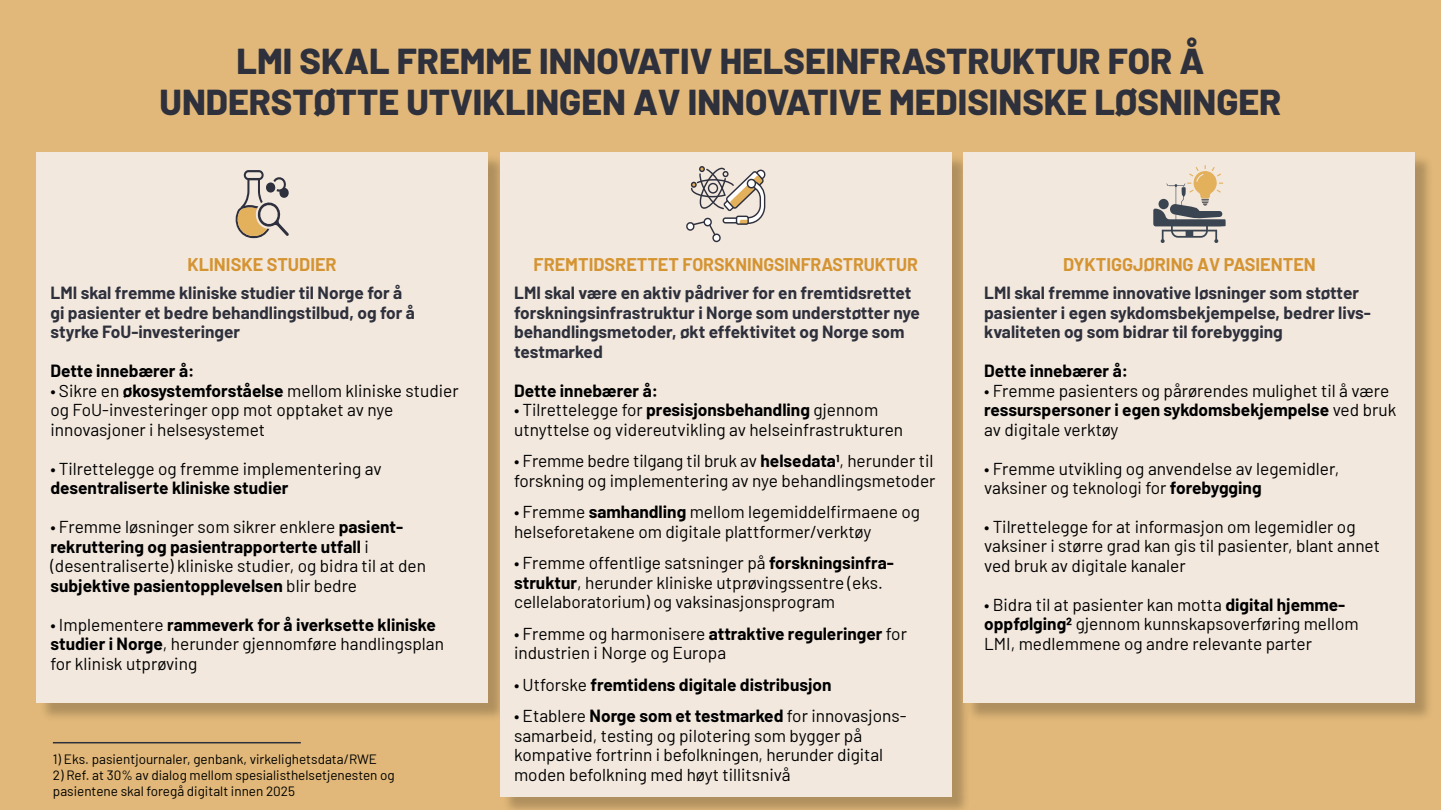
<style>
.page{position:relative;width:1441px;height:810px;background:#fff}
.page>*{position:absolute;margin:0;border:0;box-sizing:border-box;transform-origin:0 0}
.t1{font:800 36px/40.5px "Barlow";color:#2e303c;text-align:center}
.t2{font:700 18px "Barlow";color:#d59432}
.t3{font:17.25px/19.5px "Barlow";color:#000}
.t4{font:700 17.25px/19.5px "Barlow";color:#2e303c}
.t5{font:700 17.25px "Barlow";color:#000}
.t6{font:13.5px/16.2px "Barlow";color:#000}
.s1{font-weight:700}
.s2{font-weight:400}
</style>
<div class="page">
<div style="left:0;top:0;width:1440px;height:810px;background:#e1b879"></div>
<div style="left:39px;top:155px;width:467px;height:567px;background:#000;opacity:.22"></div>
<div style="left:37px;top:152px;width:450px;height:551px;background:#f2e8de"></div>
<div style="left:503px;top:155px;width:466px;height:655px;background:#000;opacity:.22"></div>
<div style="left:500px;top:152px;width:451px;height:644px;background:#f2e8de"></div>
<div style="left:966px;top:155px;width:466px;height:567px;background:#000;opacity:.22"></div>
<div style="left:963px;top:152px;width:451px;height:551px;background:#f2e8de"></div>
<svg style="left:235px;top:170px;width:54px;height:68px"></svg>
<svg style="left:686px;top:166px;width:79px;height:76px"></svg>
<svg style="left:1153px;top:165px;width:73px;height:78px"></svg>
<hr style="left:53px;top:742px;width:248px;height:1px;background:#2e303c">
<h1 class="t1" style="left:160px;top:38px;width:1122px">LMI SKAL FREMME INNOVATIV HELSEINFRASTRUKTUR FOR Å<br>UNDERSTØTTE UTVIKLINGEN AV INNOVATIVE MEDISINSKE LØSNINGER</h1>
<p class="t2" style="left:188px;top:251px;width:150px">KLINISKE STUDIER</p>
<p class="t4" style="left:50px;top:282px;width:366px">LMI skal fremme kliniske studier til Norge for å gi pasienter et bedre behandlingstilbud, og for å styrke FoU-investeringer</p>
<p class="t5" style="left:50px;top:358px;width:145px">Dette innebærer å:</p>
<p class="t3" style="left:50px;top:379px;width:409px">• Sikre en <span class="s1">økosystemforståelse</span> mellom kliniske studier og FoU-investeringer opp mot opptaket av nye innovasjoner i helsesystemet</p>
<p class="t3" style="left:50px;top:457px;width:332px">• Tilrettelegge og fremme implementering av</p>
<p class="t5" style="left:50px;top:475px;width:239px">desentraliserte kliniske studier</p>
<p class="t3" style="left:50px;top:516px;width:377px">• Fremme løsninger som sikrer enklere <span class="s1">pasient&shy;rekruttering og pasientrapporterte utfall</span> i (desentraliserte) kliniske studier, og bidra til at den <span class="s1">subjektive pasientopplevelsen</span> blir bedre</p>
<p class="t3" style="left:50px;top:613px;width:395px">• Implementere <span class="s1">rammeverk for å iverksette kliniske studier i Norge</span>, herunder gjennomføre handlingsplan for klinisk utprøving</p>
<p class="t6" style="left:53px;top:750px;width:326px">1) Eks. pasientjournaler, genbank, virkelighetsdata/RWE</p>
<p class="t6" style="left:53px;top:766px;width:343px">2) Ref. at 30% av dialog mellom spesialisthelsetjenesten og pasientene skal foregå digitalt innen 2025</p>
<p class="t2" style="left:533px;top:251px;width:386px">FREMTIDSRETTET FORSKNINGSINFRASTRUKTUR</p>
<p class="t2" style="left:1062px;top:251px;width:254px">DYKTIGGJØRING AV PASIENTEN</p>
<p class="t4" style="left:514px;top:282px;width:407px">LMI skal være en aktiv pådriver for en fremtidsrettet forskningsinfrastruktur i Norge som understøtter nye behandlingsmetoder, økt effektivitet og Norge som testmarked</p>
<p class="t5" style="left:514px;top:378px;width:145px">Dette innebærer å:</p>
<p class="t3" style="left:514px;top:399px;width:390px">• Tilrettelegge for <span class="s1">presisjonsbehandling</span> gjennom utnyttelse og videreutvikling av helseinfrastrukturen</p>
<p class="t3" style="left:514px;top:450px;width:423px">• Fremme bedre tilgang til bruk av <span class="s1">helsedata1</span>, herunder til forskning og implementering av nye behandlingsmetoder</p>
<p class="t3" style="left:514px;top:501px;width:407px">• Fremme <span class="s1">samhandling</span> mellom legemiddelfirmaene og helseforetakene om digitale plattformer/verktøy</p>
<p class="t3" style="left:514px;top:552px;width:381px">• Fremme offentlige satsninger på <span class="s1">forskningsinfra&shy;struktur</span>, herunder kliniske utprøvingssentre (eks. cellelaboratorium) og vaksinasjonsprogram</p>
<p class="t3" style="left:514px;top:622px;width:394px">• Fremme og harmonisere <span class="s1">attraktive reguleringer</span> for industrien i Norge og Europa</p>
<p class="t5" style="left:514px;top:672px;width:319px"><span class="s2">• Utforske</span> fremtidens digitale distribusjon</p>
<p class="t3" style="left:514px;top:705px;width:394px">• Etablere <span class="s1">Norge som et testmarked</span> for innovasjons&shy;samarbeid, testing og pilotering som bygger på kompative fortrinn i befolkningen, herunder digital moden befolkning med høyt tillitsnivå</p>
<p class="t4" style="left:984px;top:282px;width:388px">LMI skal fremme innovative løsninger som støtter pasienter i egen sykdomsbekjempelse, bedrer livs&shy;kvaliteten og som bidrar til forebygging</p>
<p class="t5" style="left:984px;top:358px;width:145px">Dette innebærer å:</p>
<p class="t3" style="left:984px;top:379px;width:413px">• Fremme pasienters og pårørendes mulighet til å være <span class="s1">ressurspersoner i egen sykdomsbekjempelse</span> ved bruk av digitale verktøy</p>
<p class="t3" style="left:984px;top:457px;width:356px">• Fremme utvikling og anvendelse av legemidler, vaksiner og teknologi for <span class="s1">forebygging</span></p>
<p class="t3" style="left:984px;top:516px;width:397px">• Tilrettelegge for at informasjon om legemidler og vaksiner i større grad kan gis til pasienter, blant annet ved bruk av digitale kanaler</p>
<p class="t3" style="left:984px;top:594px;width:376px">• Bidra til at pasienter kan motta <span class="s1">digital hjemme&shy;oppfølging2</span> gjennom kunnskapsoverføring mellom<br>LMI, medlemmene og andre relevante parter</p>
</div>
